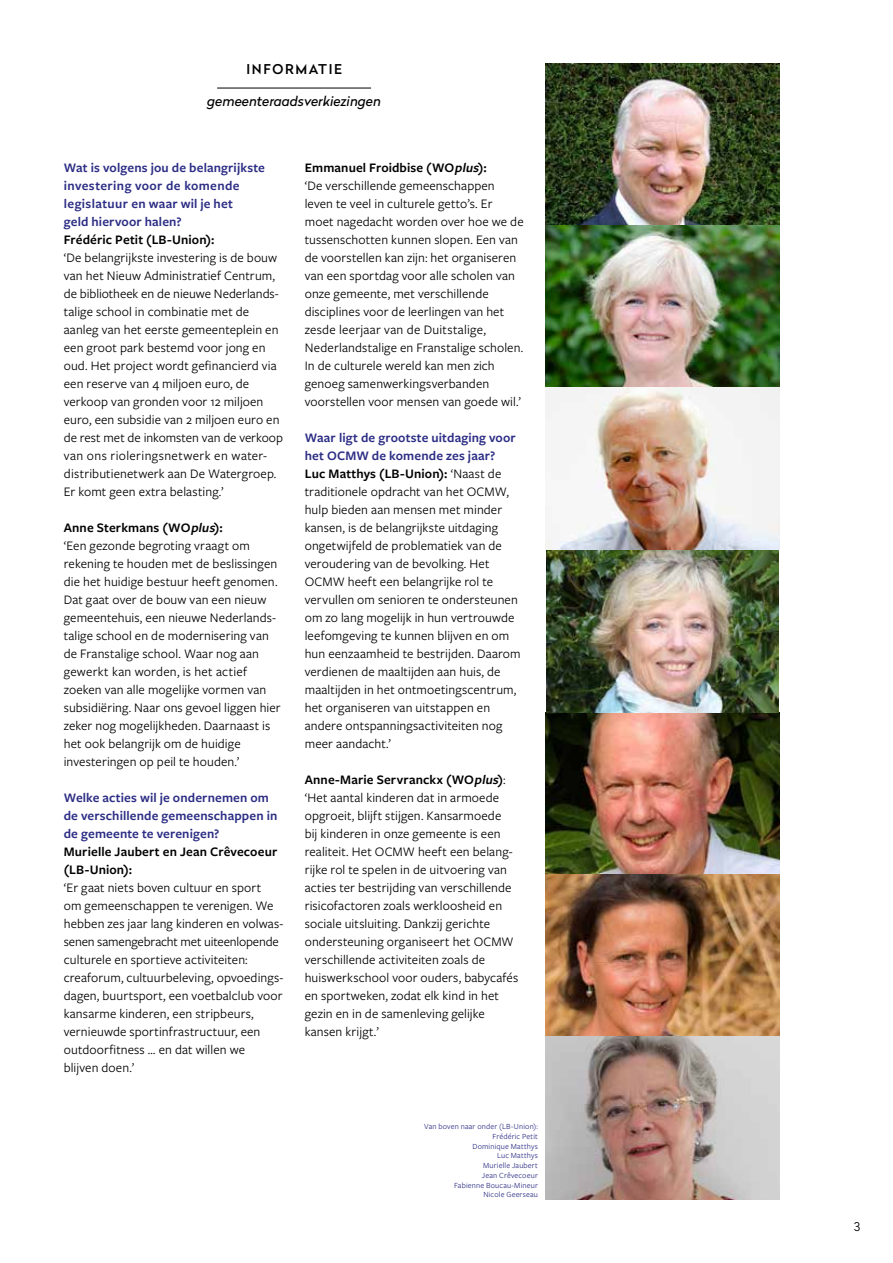
<style>
.page{position:relative;width:893px;height:1263px;background:#fff}
.page>*{position:absolute;margin:0;border:0;box-sizing:border-box;transform-origin:0 0}
.t1{font:13.5px/18px "Freight Sans Pro";letter-spacing:.01em;color:#000}
.t2{font:600 13.5px/18px "Freight Sans Pro";letter-spacing:.01em;color:#2c2d84}
.t3{font:600 13.5px/18px "Freight Sans Pro";letter-spacing:.01em;color:#000}
.t4{font:italic 13.5px "Radikal";color:#000}
.t5{font:500 13.5px "Radikal";letter-spacing:.12em;color:#000}
.t6{font:300 12px "Radikal";color:#000}
.t7{font:8.1px/9.8px "Freight Sans Pro";letter-spacing:.02em;color:#2c2d84;text-align:right}
.s1{font-weight:600}
.s2{font-weight:600;font-style:italic}
.s3{font-weight:600;color:#2c2d84}
</style>
<div class="page">
<hr style="left:217px;top:88px;width:154px;height:1px;background:#000">
<img style="left:545px;top:64px;width:234px;height:1135px">
<p class="t5" style="left:247px;top:59px;width:97px">INFORMATIE</p>
<p class="t4" style="left:207px;top:92px;width:175px">gemeenteraadsverkiezingen</p>
<p class="t2" style="left:64px;top:158px;width:203px">Wat is volgens jou de belangrijkste investering voor de komende legislatuur en waar wil je het<br>geld hiervoor halen?</p>
<p class="t3" style="left:64px;top:230px;width:152px">Frédéric Petit (LB-Union):</p>
<p class="t1" style="left:64px;top:248px;width:221px">‘De belangrijkste investering is de bouw van het Nieuw Administratief Centrum, de bibliotheek en de nieuwe Nederlands&shy;talige school in combinatie met de aanleg van het eerste gemeenteplein en een groot park bestemd voor jong en oud. Het project wordt gefinancierd via een reserve van 4 miljoen euro, de verkoop van gronden voor 12 miljoen euro, een subsidie van 2 miljoen euro en de rest met de inkomsten van de verkoop van ons rioleringsnetwerk en water&shy;distributienetwerk aan De Watergroep.<br>Er komt geen extra belasting.’</p>
<p class="t1" style="left:64px;top:518px;width:218px"><span class="s1">Anne Sterkmans (WO</span><span class="s2">plus</span><span class="s1">):<br></span>‘Een gezonde begroting vraagt om rekening te houden met de beslissingen die het huidige bestuur heeft genomen.<br>Dat gaat over de bouw van een nieuw gemeentehuis, een nieuwe Nederlands&shy;talige school en de modernisering van de Franstalige school. Waar nog aan gewerkt kan worden, is het actief zoeken van alle mogelijke vormen van subsidiëring. Naar ons gevoel liggen hier zeker nog mogelijkheden. Daarnaast is het ook belangrijk om de huidige investeringen op peil te houden.’</p>
<p class="t2" style="left:64px;top:788px;width:215px">Welke acties wil je ondernemen om de verschillende gemeenschappen in de gemeente te verenigen?</p>
<p class="t3" style="left:64px;top:842px;width:215px">Murielle Jaubert en Jean Crêvecoeur (LB-Union):</p>
<p class="t1" style="left:64px;top:878px;width:221px">‘Er gaat niets boven cultuur en sport<br>om gemeenschappen te verenigen. We hebben zes jaar lang kinderen en volwas&shy;senen samengebracht met uiteenlopende culturele en sportieve activiteiten: creaforum, cultuurbeleving, opvoedings&shy;dagen, buurtsport, een voetbalclub voor kansarme kinderen, een stripbeurs, vernieuwde sportinfrastructuur, een outdoorfitness … en dat willen we<br>blijven doen.’</p>
<p class="t1" style="left:305px;top:158px;width:220px"><span class="s1">Emmanuel Froidbise (WO</span><span class="s2">plus</span><span class="s1">):<br></span>‘De verschillende gemeenschappen leven te veel in culturele getto’s. Er moet nagedacht worden over hoe we de tussenschotten kunnen slopen. Een van de voorstellen kan zijn: het organiseren van een sportdag voor alle scholen van onze gemeente, met verschillende disciplines voor de leerlingen van het zesde leerjaar van de Duitstalige, Nederlandstalige en Franstalige scholen.<br>In de culturele wereld kan men zich genoeg samenwerkingsverbanden voorstellen voor mensen van goede wil.’</p>
<p class="t1" style="left:305px;top:428px;width:217px"><span class="s3">Waar ligt de grootste uitdaging voor het OCMW de komende zes jaar?<br></span><span class="s1">Luc Matthys (LB-Union):</span> ‘Naast de traditionele opdracht van het OCMW, hulp bieden aan mensen met minder kansen, is de belangrijkste uitdaging ongetwijfeld de problematiek van de veroudering van de bevolking. Het OCMW heeft een belangrijke rol te vervullen om senioren te ondersteunen om zo lang mogelijk in hun vertrouwde leefomgeving te kunnen blijven en om hun eenzaamheid te bestrijden. Daarom verdienen de maaltijden aan huis, de maaltijden in het ontmoetingscentrum, het organiseren van uitstappen en andere ontspanningsactiviteiten nog meer aandacht.’</p>
<p class="t1" style="left:305px;top:770px;width:215px"><span class="s1">Anne-Marie Servranckx (WO</span><span class="s2">plus</span><span class="s1">)</span>: ‘Het aantal kinderen dat in armoede opgroeit, blijft stijgen. Kansarmoede<br>bij kinderen in onze gemeente is een realiteit. Het OCMW heeft een belang&shy;rijke rol te spelen in de uitvoering van acties ter bestrijding van verschillende risicofactoren zoals werkloosheid en sociale uitsluiting. Dankzij gerichte ondersteuning organiseert het OCMW verschillende activiteiten zoals de huiswerkschool voor ouders, babycafés en sportweken, zodat elk kind in het gezin en in de samenleving gelijke kansen krijgt.’</p>
<p class="t7" style="left:424px;top:1121px;width:115px">Van boven naar onder (LB-Union):<br>Frédéric Petit<br>Dominique Matthys<br>Luc Matthys<br>Murielle Jaubert<br>Jean Crêvecoeur<br>Fabienne Boucau-Mineur<br>Nicole Geerseau</p>
<p class="t6" style="left:854px;top:1218px;width:8px">3</p>
</div>
